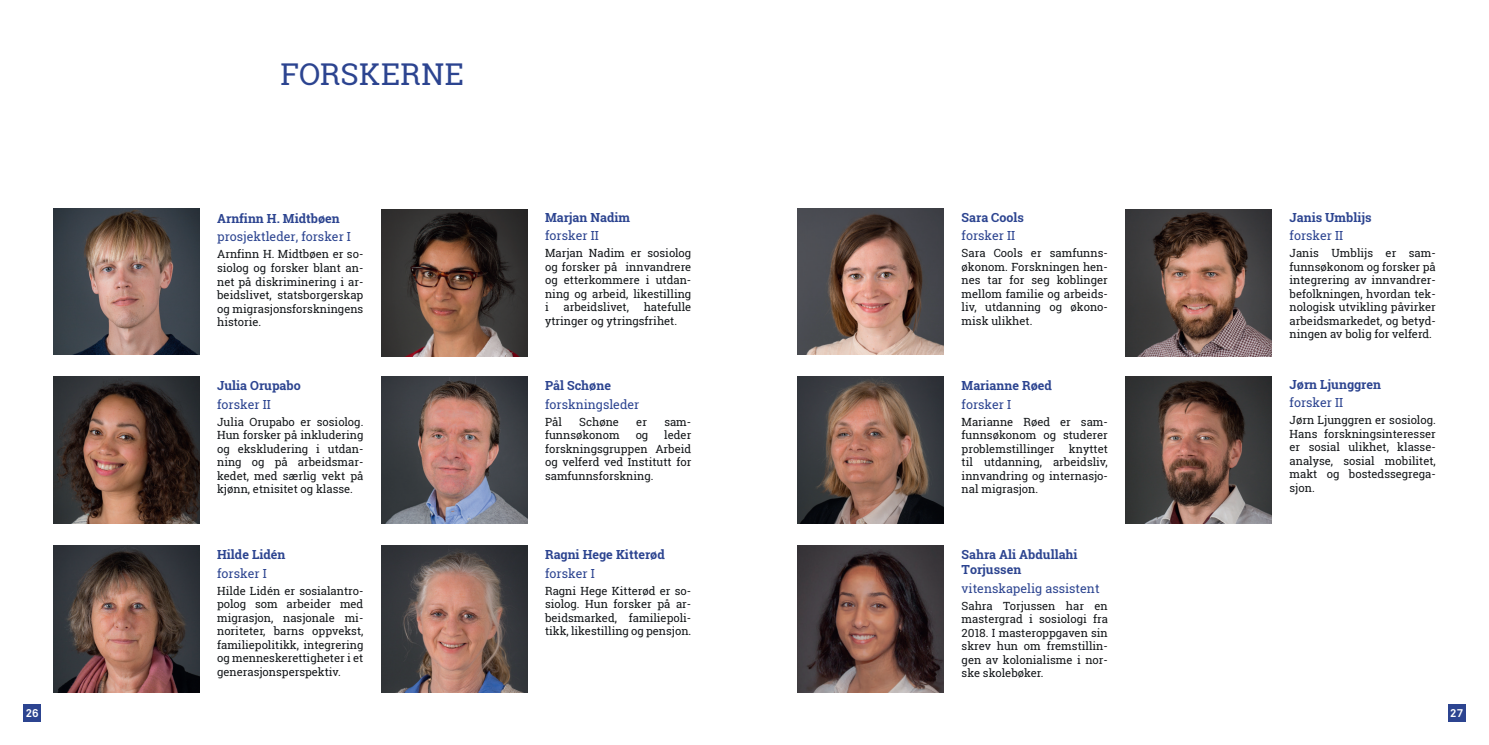
<style>
.page{position:relative;width:1489px;height:745px;background:#fff}
.page>*{position:absolute;margin:0;border:0;box-sizing:border-box;transform-origin:0 0}
.t1{font:30px "Roboto Slab";letter-spacing:.01em;color:#2c4490}
.t2{font:700 12.5px/15px "Roboto Slab";color:#2c4490}
.t3{font:12.5px "Roboto Slab";color:#2c4490}
.t4{font:11.25px/13.5px "Roboto Slab";color:#131619;text-align:justify}
.t5{font:700 11.25px "Akkurat Pro";color:#fff}
</style>
<div class="page">
<div style="left:1447px;top:703px;width:18px;height:18px;background:#2c4490"></div>
<img style="left:1125px;top:209px;width:146px;height:147px">
<img style="left:797px;top:376px;width:146px;height:147px">
<img style="left:797px;top:545px;width:146px;height:146px">
<img style="left:1125px;top:376px;width:146px;height:147px">
<img style="left:797px;top:208px;width:146px;height:146px">
<img style="left:53px;top:545px;width:146px;height:146px">
<img style="left:381px;top:545px;width:146px;height:146px">
<div style="left:23px;top:703px;width:18px;height:18px;background:#2c4490"></div>
<img style="left:53px;top:208px;width:146px;height:146px">
<img style="left:381px;top:210px;width:146px;height:146px">
<img style="left:381px;top:376px;width:146px;height:147px">
<img style="left:53px;top:376px;width:146px;height:147px">
<p class="t5" style="left:26px;top:705px;width:14px">26</p>
<h1 class="t1" style="left:280px;top:53px;width:185px">FORSKERNE</h1>
<p class="t2" style="left:217px;top:210px;width:124px">Arnfinn H. Midtbøen</p>
<p class="t3" style="left:217px;top:228px;width:135px">prosjektleder, forsker I</p>
<p class="t4" style="left:217px;top:247px;width:148px">Arnfinn H. Midtbøen er so&shy;siolog og forsker blant an&shy;net på diskriminering i ar&shy;beidslivet, statsborgerskap og migrasjonsforskningens historie.</p>
<p class="t2" style="left:217px;top:377px;width:85px">Julia Orupabo</p>
<p class="t3" style="left:217px;top:395px;width:55px">forsker II</p>
<p class="t4" style="left:217px;top:414px;width:148px">Julia Orupabo er sosiolog.<br>Hun forsker på inkludering og ekskludering i utdan&shy;ning og på arbeidsmar&shy;kedet, med særlig vekt på kjønn, etnisitet og klasse.</p>
<p class="t2" style="left:217px;top:546px;width:70px">Hilde Lidén</p>
<p class="t3" style="left:217px;top:564px;width:51px">forsker I</p>
<p class="t4" style="left:217px;top:583px;width:148px">Hilde Lidén er sosialantro&shy;polog som arbeider med migrasjon, nasjonale mi&shy;noriteter, barns oppvekst, familiepolitikk, integrering og menneskerettigheter i et generasjonsperspektiv.</p>
<p class="t2" style="left:545px;top:209px;width:86px">Marjan Nadim</p>
<p class="t3" style="left:545px;top:227px;width:55px">forsker II</p>
<p class="t4" style="left:545px;top:246px;width:148px">Marjan Nadim er sosiolog og forsker på innvandrere og etterkommere i utdan&shy;ning og arbeid, likestilling i</p>
<p class="t4" style="left:545px;top:300px;width:148px;text-indent:99px">hatefulle ytringer og ytringsfrihet.</p>
<p class="t4" style="left:563px;top:300px;width:67px">arbeidslivet,</p>
<p class="t2" style="left:545px;top:377px;width:67px">Pål Schøne</p>
<p class="t3" style="left:545px;top:395px;width:96px">forskningsleder</p>
<p class="t4" style="left:545px;top:414px;width:18px">Pål</p>
<p class="t4" style="left:579px;top:414px;width:41px">Schøne</p>
<p class="t4" style="left:636px;top:414px;width:12px">er</p>
<p class="t4" style="left:664px;top:414px;width:28px">sam-</p>
<p class="t4" style="left:545px;top:428px;width:76px">funnsøkonom</p>
<p class="t4" style="left:635px;top:428px;width:14px">og</p>
<p class="t4" style="left:545px;top:428px;width:148px;text-indent:119px">leder forskningsgruppen Arbeid og velferd ved Institutt for samfunnsforskning.</p>
<p class="t2" style="left:545px;top:546px;width:121px">Ragni Hege Kitterød</p>
<p class="t3" style="left:545px;top:564px;width:51px">forsker I</p>
<p class="t4" style="left:545px;top:583px;width:148px">Ragni Hege Kitterød er so&shy;siolog. Hun forsker på ar&shy;beidsmarked, familiepoli&shy;tikk, likestilling og pensjon.</p>
<p class="t2" style="left:961px;top:209px;width:64px">Sara Cools</p>
<p class="t3" style="left:961px;top:227px;width:55px">forsker II</p>
<p class="t4" style="left:961px;top:246px;width:148px">Sara Cools er samfunns&shy;økonom. Forskningen hen&shy;nes tar for seg koblinger mellom familie og arbeids&shy;liv, utdanning og økono&shy;misk ulikhet.</p>
<p class="t2" style="left:961px;top:377px;width:92px">Marianne Røed</p>
<p class="t3" style="left:961px;top:395px;width:51px">forsker I</p>
<p class="t4" style="left:961px;top:414px;width:148px">Marianne Røed er sam&shy;funnsøkonom og studerer problemstillinger</p>
<p class="t4" style="left:961px;top:441px;width:148px;text-indent:107px">knyttet til utdanning, arbeidsliv, innvandring og internasjo&shy;nal migrasjon.</p>
<p class="t2" style="left:961px;top:546px;width:117px">Sahra Ali Abdullahi<br>Torjussen</p>
<p class="t3" style="left:961px;top:579px;width:139px">vitenskapelig assistent</p>
<p class="t4" style="left:961px;top:598px;width:148px">Sahra Torjussen har en mastergrad i sosiologi fra 2018. I masteroppgaven sin skrev hun om fremstillin&shy;gen av kolonialisme i nor&shy;ske skolebøker.</p>
<p class="t2" style="left:1289px;top:209px;width:83px">Janis Umblijs</p>
<p class="t3" style="left:1289px;top:227px;width:55px">forsker II</p>
<p class="t4" style="left:1289px;top:246px;width:148px">Janis Umblijs er sam&shy;funnsøkonom og forsker på integrering av innvandrer&shy;befolkningen, hvordan tek&shy;nologisk utvikling påvirker arbeidsmarkedet, og betyd&shy;ningen av bolig for velferd.</p>
<p class="t2" style="left:1289px;top:376px;width:93px">Jørn Ljunggren</p>
<p class="t3" style="left:1289px;top:394px;width:55px">forsker II</p>
<p class="t4" style="left:1289px;top:413px;width:148px">Jørn Ljunggren er sosiolog.<br>Hans forskningsinteresser er sosial ulikhet, klasse&shy;analyse, sosial mobilitet, makt og bostedssegrega&shy;sjon.</p>
<p class="t5" style="left:1450px;top:705px;width:14px">27</p>
</div>
